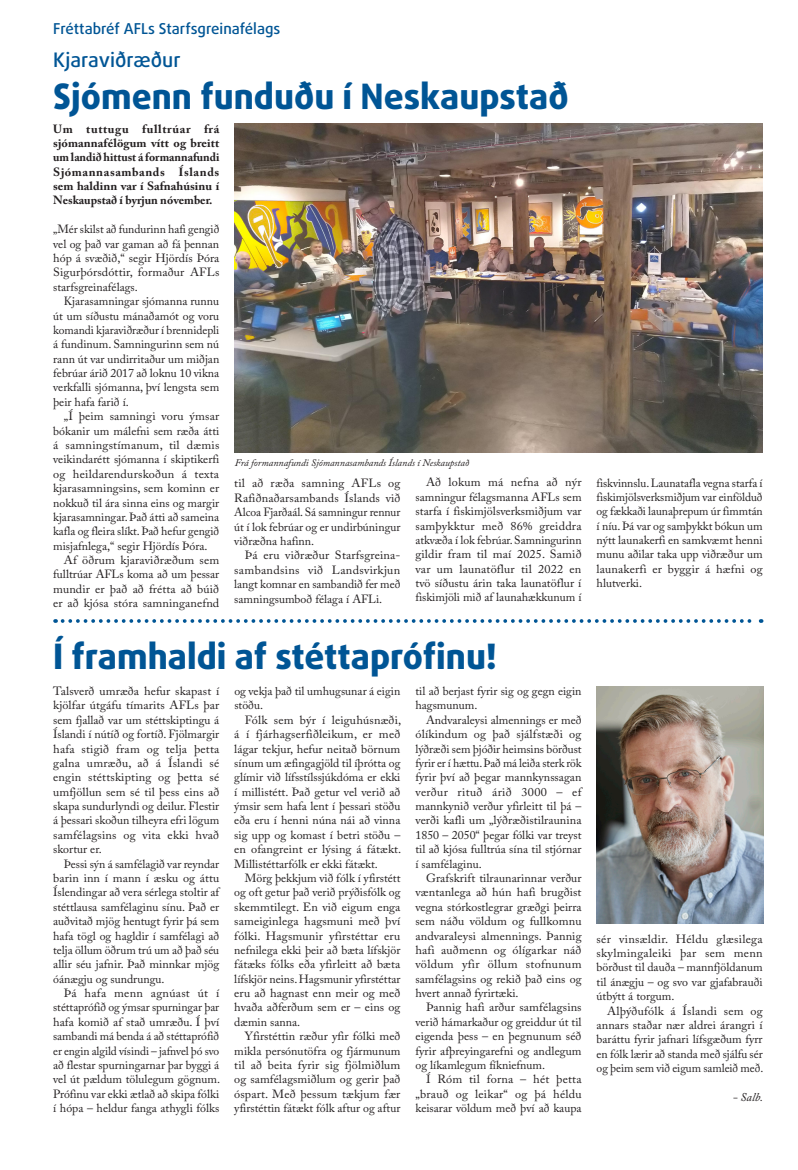
<style>
.page{position:relative;width:798px;height:1170px;background:#fff}
.page>*{position:absolute;margin:0;border:0;box-sizing:border-box;transform-origin:0 0}
.t1{font:800 35px "Daxline Pro";color:#005595}
.t2{font:500 20px "Daxline Pro";color:#005595}
.t3{font:500 15px "Daxline Pro";color:#005595}
.t4{font:11.88px/14.4px "Adobe Caslon Pro";color:#231f20;text-align:justify}
.t5{font:700 11.88px/14.4px "Adobe Caslon Pro";letter-spacing:.005em;color:#231f20;text-align:justify}
.t6{font:11.88px "Adobe Caslon Pro";letter-spacing:.02em;color:#231f20}
.t7{font:italic 11.88px "Adobe Caslon Pro";color:#231f20}
.t8{font:italic 10px "Adobe Caslon Pro";color:#231f20}
</style>
<div class="page">
<img style="left:234px;top:124px;width:528px;height:328px">
<svg style="left:63px;top:619px;width:698px;height:3px"></svg>
<img style="left:596px;top:686px;width:167px;height:237px">
<p class="t3" style="left:53px;top:19px;width:228px">Fréttabréf AFLs Starfsgreinafélags</p>
<h2 class="t2" style="left:53px;top:46px;width:129px">Kjaraviðræður</h2>
<h1 class="t1" style="left:53px;top:73px;width:516px">Sjómenn funduðu í Neskaupstað</h1>
<p class="t5" style="left:53px;top:121px;width:168px">Um tuttugu fulltrúar frá sjómannafélögum vítt og breitt um landið hittust á formannafundi Sjómannasambands Íslands sem haldinn var í Safnahúsinu í Neskaupstað í byrjun nóvember.</p>
<p class="t4" style="left:53px;top:222px;width:168px">„Mér skilst að fundurinn hafi gengið vel og það var gaman að fá þennan hóp á svæðið,“ segir Hjördís Þóra Sigurþórsdóttir, formaður AFLs starfsgreinafélags.</p>
<p class="t4" style="left:53px;top:294px;width:167px;text-indent:11px">Kjarasamningar sjómanna runnu út um síðustu mánaðamót og voru komandi kjaraviðræður í brennidepli á fundinum. Samningurinn sem nú rann út var undirritaður um miðjan febrúar árið 2017 að loknu 10 vikna verkfalli sjómanna, því lengsta sem þeir hafa farið í.</p>
<p class="t4" style="left:64px;top:409px;width:157px">„Í þeim samningi voru ýmsar</p>
<p class="t4" style="left:53px;top:423px;width:168px">bókanir um málefni sem ræða átti</p>
<p class="t6" style="left:53px;top:438px;width:168px">á samningstímanum, til dæmis</p>
<p class="t4" style="left:53px;top:452px;width:167px">veikindarétt sjómanna í skiptikerfi</p>
<p class="t6" style="left:53px;top:466px;width:167px">og heildarendurskoðun á texta</p>
<p class="t4" style="left:53px;top:481px;width:167px">kjarasamningsins, sem kominn er</p>
<p class="t4" style="left:53px;top:495px;width:167px">nokkuð til ára sinna eins og margir</p>
<p class="t4" style="left:53px;top:509px;width:167px">kjarasamningar. Það átti að sameina</p>
<p class="t4" style="left:53px;top:524px;width:167px">kafla og fleira slíkt. Það hefur gengið</p>
<p class="t4" style="left:53px;top:538px;width:156px">misjafnlega,“ segir Hjördís Þóra.</p>
<p class="t4" style="left:64px;top:552px;width:157px">Af öðrum kjaraviðræðum sem</p>
<p class="t4" style="left:53px;top:567px;width:167px">fulltrúar AFLs koma að um þessar</p>
<p class="t4" style="left:53px;top:581px;width:167px">mundir er það að frétta að búið</p>
<p class="t4" style="left:53px;top:596px;width:167px">er að kjósa stóra samninganefnd</p>
<p class="t8" style="left:235px;top:457px;width:236px">Frá formannafundi Sjómannasambands Íslands í Neskaupstað</p>
<p class="t4" style="left:234px;top:476px;width:168px">til að ræða samning AFLs og Rafiðnaðarsambands Íslands við Alcoa Fjarðaál. Sá samningur rennur út í lok febrúar og er undirbúningur viðræðna hafinn.</p>
<p class="t4" style="left:234px;top:548px;width:168px;text-indent:11px">Þá eru viðræður Starfsgreina&shy;sambandsins við Landsvirkjun langt komnar en sambandið fer með samningsumboð félaga í AFLi.</p>
<p class="t4" style="left:415px;top:475px;width:168px;text-indent:11px">Að lokum má nefna að nýr samningur félagsmanna AFLs sem starfa í fiskimjölsverksmiðjum var samþykktur með 86% greiddra atkvæða í lok febrúar. Samningurinn gildir fram til maí 2025. Samið var um launatöflur til 2022 en tvö síðustu árin taka launatöflur í fiskimjöli mið af launahækkunum í</p>
<p class="t4" style="left:596px;top:475px;width:168px">fiskvinnslu. Launatafla vegna starfa í fiskimjölsverksmiðjum var einfölduð og fækkaði launaþrepum úr fimmtán í níu. Þá var og samþykkt bókun um nýtt launakerfi en samkvæmt henni munu aðilar taka upp viðræður um launakerfi er byggir á hæfni og hlutverki.</p>
<h1 class="t1" style="left:53px;top:632px;width:445px">Í framhaldi af stéttaprófinu!</h1>
<p class="t4" style="left:53px;top:683px;width:168px">Talsverð umræða hefur skapast í kjölfar útgáfu tímarits AFLs þar sem fjallað var um stéttskiptingu á Íslandi í nútíð og fortíð. Fjölmargir hafa stigið fram og telja þetta galna umræðu, að á Íslandi sé engin stéttskipting og þetta sé umfjöllun sem sé til þess eins að skapa sundurlyndi og deilur. Flestir á þessari skoðun tilheyra efri lögum samfélagsins og vita ekki hvað skortur er.</p>
<p class="t4" style="left:53px;top:856px;width:167px;text-indent:11px">Þessi sýn á samfélagið var reyndar barin inn í mann í æsku og áttu Íslendingar að vera sérlega stoltir af stéttlausa samfélaginu sínu. Það er auðvitað mjög hentugt fyrir þá sem hafa tögl og hagldir í samfélagi að telja öllum öðrum trú um að það séu allir séu jafnir. Það minnkar mjög óánægju og sundrungu.</p>
<p class="t4" style="left:53px;top:985px;width:168px;text-indent:11px">Þá hafa menn agnúast út í stéttaprófið og ýmsar spurningar þar hafa komið af stað umræðu. Í því sambandi má benda á að stéttaprófið er engin algild vísindi – jafnvel þó svo að flestar spurningarnar þar byggi á vel út pældum tölulegum gögnum.<br>Prófinu var ekki ætlað að skipa fólki í hópa – heldur fanga athygli fólks</p>
<p class="t4" style="left:234px;top:683px;width:167px">og vekja það til umhugsunar á eigin stöðu.</p>
<p class="t4" style="left:234px;top:712px;width:168px;text-indent:11px">Fólk sem býr í leiguhúsnæði, á í fjárhagserfiðleikum, er með lágar tekjur, hefur neitað börnum sínum um æfingagjöld til íþrótta og glímir við lífsstílssjúkdóma er ekki í millistétt. Það getur vel verið að ýmsir sem hafa lent í þessari stöðu eða eru í henni núna nái að vinna sig upp og komast í betri stöðu – en ofangreint er lýsing á fátækt.<br>Millistéttarfólk er ekki fátækt.</p>
<p class="t4" style="left:234px;top:870px;width:168px;text-indent:11px">Mörg þekkjum við fólk í yfirstétt og oft getur það verið prýðisfólk og skemmtilegt. En við eigum enga sameiginlega hagsmuni með því fólki. Hagsmunir yfirstéttar eru nefnilega ekki þeir að bæta lífskjör fátæks fólks eða yfirleitt að bæta lífskjör neins. Hagsmunir yfirstéttar eru að hagnast enn meir og með hvaða aðferðum sem er – eins og dæmin sanna.</p>
<p class="t4" style="left:234px;top:1028px;width:168px;text-indent:11px">Yfirstéttin ræður yfir fólki með mikla persónutöfra og fjármunum til að beita fyrir sig fjölmiðlum og samfélagsmiðlum og gerir það óspart. Með þessum tækjum fær yfirstéttin fátækt fólk aftur og aftur</p>
<p class="t4" style="left:415px;top:683px;width:167px">til að berjast fyrir sig og gegn eigin hagsmunum.</p>
<p class="t4" style="left:415px;top:712px;width:168px;text-indent:11px">Andvaraleysi almennings er með ólíkindum og það sjálfstæði og lýðræði sem þjóðir heimsins börðust fyrir er í hættu. Það má leiða sterk rök fyrir því að þegar mannkynssagan verður rituð árið 3000 – ef mannkynið verður yfirleitt til þá – verði kafli um „lýðræðistilraunina 1850 – 2050“ þegar fólki var treyst til að kjósa fulltrúa sína til stjórnar í samfélaginu.</p>
<p class="t4" style="left:415px;top:870px;width:168px;text-indent:11px">Grafskrift tilraunarinnar verður væntanlega að hún hafi brugðist vegna stórkostlegrar græðgi þeirra sem náðu völdum og fullkomnu andvaraleysi almennings. Þannig hafi auðmenn og ólígarkar náð völdum yfir öllum stofnunum samfélagsins og rekið það eins og hvert annað fyrirtæki.</p>
<p class="t4" style="left:415px;top:1000px;width:168px;text-indent:11px">Þannig hafi arður samfélagsins verið hámarkaður og greiddur út til eigenda þess – en þegnunum séð fyrir afþreyingarefni og andlegum og líkamlegum fíkniefnum.</p>
<p class="t4" style="left:415px;top:1071px;width:167px;text-indent:11px">Í Róm til forna – hét þetta „brauð og leikar“ og þá héldu keisarar völdum með því að kaupa</p>
<p class="t4" style="left:596px;top:931px;width:168px">sér vinsældir. Héldu glæsilega skylmingaleiki þar sem menn börðust til dauða – mannfjöldanum til ánægju – og svo var gjafabrauði útbýtt á torgum.</p>
<p class="t4" style="left:596px;top:1003px;width:168px;text-indent:11px">Alþýðufólk á Íslandi sem og annars staðar nær aldrei árangri í baráttu fyrir jafnari lífsgæðum fyrr en fólk lærir að standa með sjálfu sér og þeim sem við eigum samleið með.</p>
<p class="t7" style="left:732px;top:1089px;width:32px">- Salb.</p>
</div>
